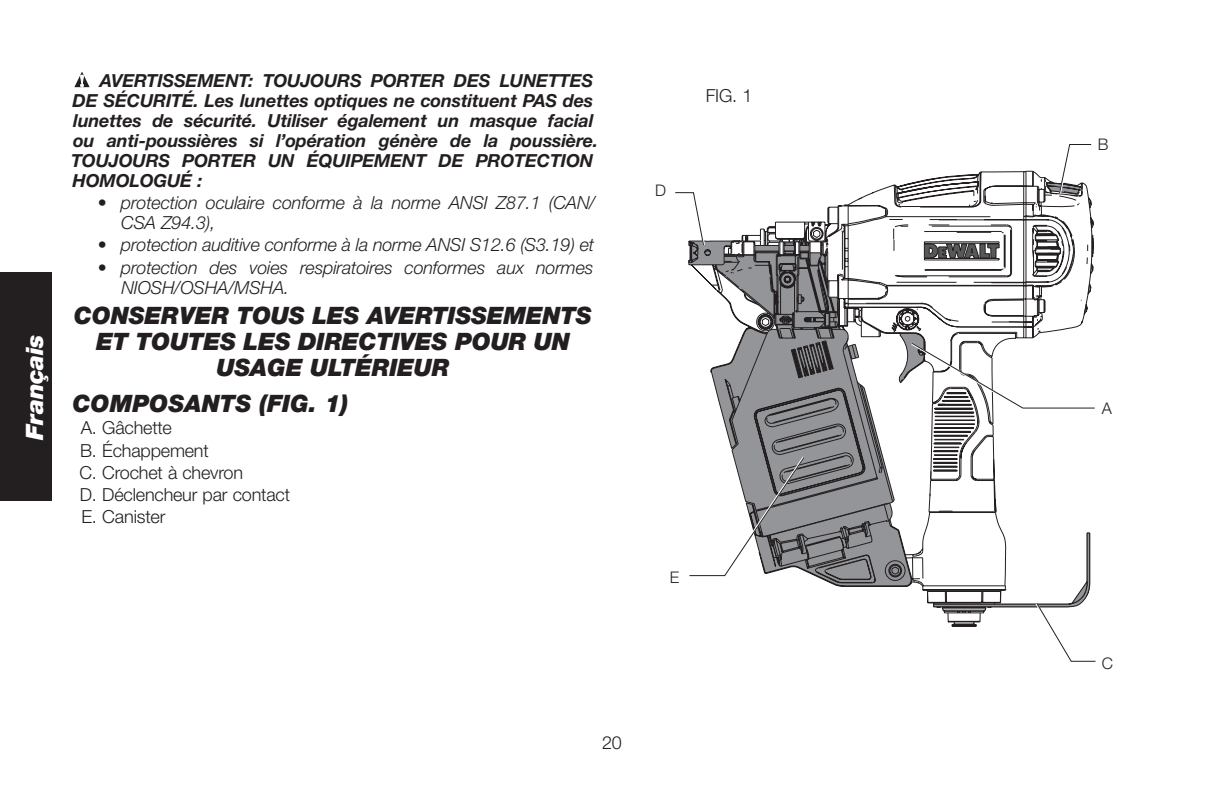
<style>
.page{position:relative;width:1224px;height:792px;background:#fff}
.page>*{position:absolute;margin:0;border:0;box-sizing:border-box;transform-origin:0 0}
.t1{font:italic 900 24px/26px "Helvetica Neue LT Std";letter-spacing:-.01em;color:#231f20;text-align:center}
.t2{font:italic 900 24px "Helvetica Neue LT Std";color:#fff}
.t3{font:italic 700 18px/20px "Helvetica Neue LT Std";letter-spacing:-.01em;color:#231f20}
.t4{font:italic 300 18px/20px "Helvetica Neue LT Std";letter-spacing:-.01em;color:#231f20}
.t5{font:300 18px/22.2px "Helvetica Neue LT Std";letter-spacing:-.01em;color:#231f20}
.t6{font:300 16px "Helvetica Neue LT Std";color:#231f20}
</style>
<div class="page">
<svg style="left:74px;top:72px;width:16px;height:15px"></svg>
<svg style="left:676px;top:144px;width:419px;height:518px"></svg>
<div style="left:663px;top:564px;width:27px;height:27px;background:#fff;border-radius:50%"></div>
<div style="left:1091px;top:131px;width:27px;height:27px;background:#fff;border-radius:50%"></div>
<div style="left:0;top:273px;width:52px;height:228px;background:#231f20"></div>
<h1 class="t2" style="left:20px;top:440px;width:107px;rotate:-90deg">Français</h1>
<p class="t3" style="left:71px;top:70px;width:529px;text-indent:29px">AVERTISSEMENT: TOUJOURS PORTER DES LUNETTES DE SÉCURITÉ. Les lunettes optiques ne constituent PAS des lunettes de sécurité. Utiliser également un masque facial ou anti-poussières si l’opération génère de la poussière.<br>TOUJOURS PORTER UN ÉQUIPEMENT DE PROTECTION HOMOLOGUÉ :</p>
<p class="t4" style="left:121px;top:193px;width:476px;text-indent:-24px">• protection oculaire conforme à la norme ANSI Z87.1 (CAN/<br>CSA Z94.3),</p>
<p class="t4" style="left:98px;top:235px;width:498px">• protection auditive conforme à la norme ANSI S12.6 (S3.19) et</p>
<p class="t4" style="left:121px;top:257px;width:474px;text-indent:-24px">• protection des voies respiratoires conformes aux normes<br>NIOSH/OSHA/MSHA.</p>
<h1 class="t1" style="left:74px;top:302px;width:520px">CONSERVER TOUS LES AVERTISSEMENTS<br>ET TOUTES LES DIRECTIVES POUR UN<br>USAGE ULTÉRIEUR</h1>
<h1 class="t1" style="left:72px;top:390px;width:278px">COMPOSANTS (FIG. 1)</h1>
<p class="t5" style="left:80px;top:417px;width:212px">A. Gâchette<br>B. Échappement<br>C. Crochet à chevron<br>D. Déclencheur par contact<br>E. Canister</p>
<p class="t6" style="left:655px;top:180px;width:12px">D</p>
<p class="t5" style="left:706px;top:84px;width:48px">FIG. 1</p>
<p class="t6" style="left:670px;top:567px;width:11px">E</p>
<p class="t5" style="left:602px;top:731px;width:21px">20</p>
<p class="t6" style="left:1098px;top:134px;width:12px">B</p>
<p class="t6" style="left:1102px;top:399px;width:12px">A</p>
<p class="t6" style="left:1102px;top:653px;width:13px">C</p>
</div>
